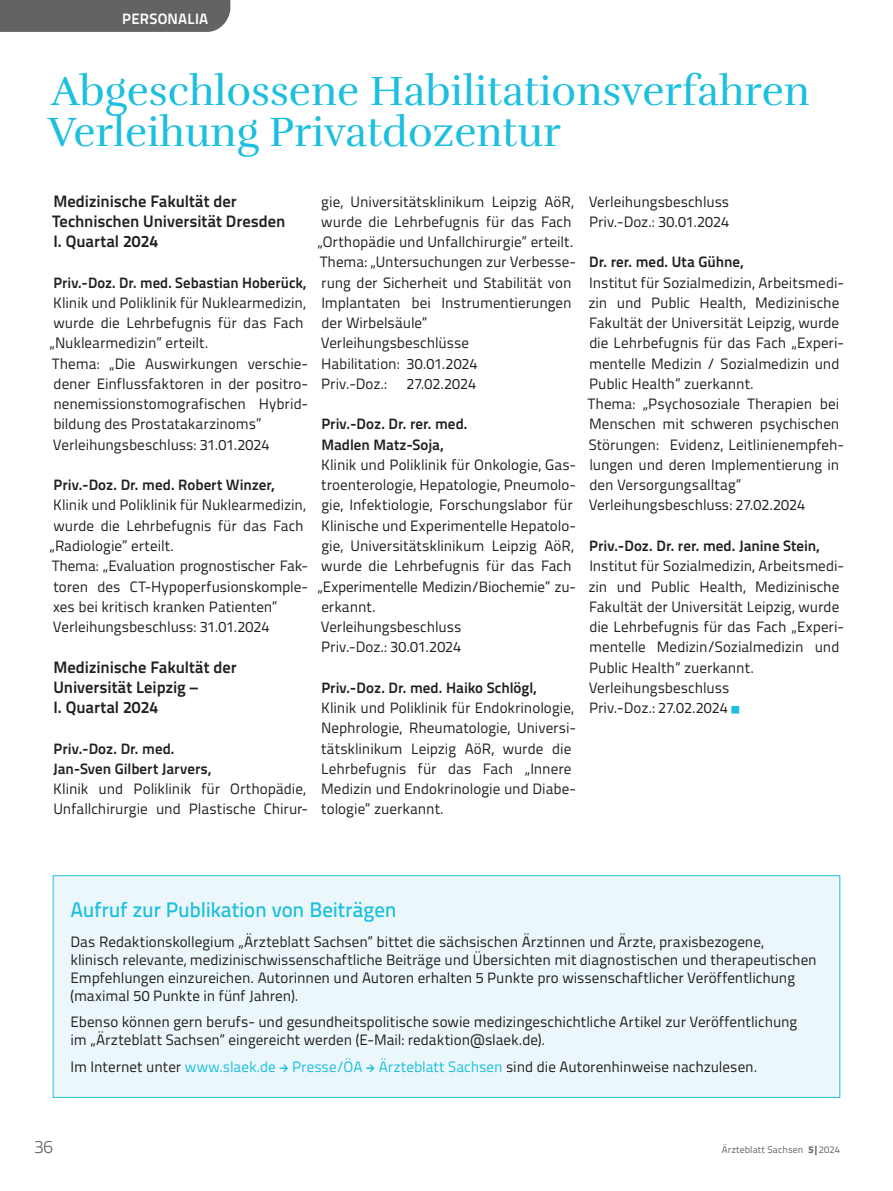
<style>
.page{position:relative;width:893px;height:1191px;background:#fff}
.page>*{position:absolute;margin:0;border:0;box-sizing:border-box;transform-origin:0 0}
.t1{font:42px/40.5px "Rufina";color:#1cbfdf}
.t2{font:500 21px "Titillium Text";letter-spacing:-.01em;color:#1cbfdf}
.t3{font:300 18px "Titillium Text";color:#636366}
.t4{font:700 16.5px/20.2px "Titillium Text";letter-spacing:-.005em;color:#231f20}
.t5{font:15px/20.2px "Titillium Text";color:#231f20}
.t6{font:700 15px/20.2px "Titillium Text";color:#231f20}
.t7{font:700 15px "Titillium Text";letter-spacing:.015em;color:#fff}
.t8{font:9.75px "Titillium Text";letter-spacing:.01em;color:#636366}
.s1{font-family:"Source Sans Variable";font-size:9.75px;color:#1cbfdf}
.s2{color:#1cbfdf}
.s3{font-family:"Source Sans Pro";font-weight:600;color:#1cbfdf}
.s4{font-weight:800}
</style>
<div class="page">
<div style="left:0;top:0;width:230px;height:32px;background:#636366"></div>
<div style="left:53px;top:875px;width:787px;height:222px;background:#ebf7fa"></div>
<div style="left:53px;top:875px;width:787px;height:222px;border:1px solid #1cbfdf"></div>
<p class="t7" style="left:122px;top:7px;width:88px">PERSONALIA</p>
<h1 class="t1" style="left:48px;top:71px;width:763px">Abgeschlossene Habilitationsverfahren<br>Verleihung Privatdozentur</h1>
<p class="t4" style="left:53px;top:190px;width:234px">Medizinische Fakultät der<br>Technischen Universität Dresden<br>I. Quartal 2024</p>
<p class="t6" style="left:53px;top:271px;width:254px">Priv.-Doz. Dr. med. Sebastian Hoberück,</p>
<p class="t5" style="left:49px;top:292px;width:260px">Klinik und Poliklinik für Nuklearmedizin, wurde die Lehrbefugnis für das Fach „Nuklearmedizin” erteilt.<br>Thema: „Die Auswirkungen verschie&shy;dener Einflussfaktoren in der positro&shy;nenemissionstomografischen Hybrid&shy;bildung des Prostatakarzinoms” Verleihungsbeschluss: 31.01.2024</p>
<p class="t6" style="left:53px;top:474px;width:222px">Priv.-Doz. Dr. med. Robert Winzer,</p>
<p class="t5" style="left:49px;top:494px;width:260px">Klinik und Poliklinik für Nuklearmedizin, wurde die Lehrbefugnis für das Fach „Radiologie” erteilt.<br>Thema: „Evaluation prognostischer Fak&shy;toren des CT-Hypoperfusionskomple&shy;xes bei kritisch kranken Patienten“ Verleihungsbeschluss: 31.01.2024</p>
<p class="t4" style="left:53px;top:655px;width:185px">Medizinische Fakultät der<br>Universität Leipzig –<br>I. Quartal 2024</p>
<p class="t6" style="left:53px;top:737px;width:159px">Priv.-Doz. Dr. med.<br>Jan-Sven Gilbert Jarvers,</p>
<p class="t5" style="left:53px;top:778px;width:256px">Klinik und Poliklinik für Orthopädie,<br>Unfallchirurgie und Plastische Chirur-</p>
<p class="t5" style="left:317px;top:190px;width:260px">gie, Universitätsklinikum Leipzig AöR, wurde die Lehrbefugnis für das Fach „Orthopädie und Unfallchirurgie“ erteilt.<br>Thema: „Untersuchungen zur Verbesse&shy;rung der Sicherheit und Stabilität von<br>Implantaten bei Instrumentierungen der Wirbelsäule“<br>Verleihungsbeschlüsse<br>Habilitation: 30.01. 2024<br>Priv.-Doz.:</p>
<p class="t5" style="left:407px;top:373px;width:71px">27.02. 2024</p>
<p class="t6" style="left:321px;top:413px;width:148px">Priv.-Doz. Dr. rer. med.<br>Madlen Matz-Soja,</p>
<p class="t5" style="left:317px;top:454px;width:260px">Klinik und Poliklinik für Onkologie, Gas&shy;troenterologie, Hepatologie, Pneumolo&shy;gie, Infektiologie, Forschungslabor für Klinische und Experimentelle Hepatolo&shy;gie, Universitätsklinikum Leipzig AöR, wurde die Lehrbefugnis für das Fach „Experimentelle Medizin/Biochemie“ zu-- erkannt.<br>Verleihungsbeschluss<br>Priv.-Doz.: 30.01. 2024</p>
<p class="t6" style="left:321px;top:676px;width:216px">Priv.-Doz. Dr. med. Haiko Schlögl,</p>
<p class="t5" style="left:321px;top:697px;width:256px">Klinik und Poliklinik für Endokrinologie, Nephrologie, Rheumatologie, Universi&shy;tätsklinikum Leipzig AöR, wurde die Lehrbefugnis für das Fach „Innere Medizin und Endokrinologie und Diabe&shy;tologie“ zuerkannt.</p>
<p class="t5" style="left:589px;top:190px;width:142px">Verleihungsbeschluss<br>Priv.-Doz.: 30.01. 2024</p>
<p class="t6" style="left:589px;top:251px;width:155px">Dr. rer. med. Uta Gühne,</p>
<p class="t5" style="left:588px;top:271px;width:258px">Institut für Sozialmedizin, Arbeitsmedi&shy;zin und Public Health, Medizinische Fakultät der Universität Leipzig, wurde die Lehrbefugnis für das Fach „Experi&shy;mentelle Medizin / Sozialmedizin und Public Health“ zuerkannt.<br>Thema: „Psychosoziale Therapien bei Menschen mit schweren psychischen Störungen: Evidenz, Leitlinienempfeh&shy;lungen und deren Implementierung in den Versorgungsalltag“ Verleihungsbeschluss: 27.02.2024</p>
<p class="t6" style="left:589px;top:535px;width:231px">Priv.-Doz. Dr. rer. med. Janine Stein,</p>
<p class="t5" style="left:588px;top:555px;width:257px">Institut für Sozialmedizin, Arbeitsmedi&shy;zin und Public Health, Medizinische Fakultät der Universität Leipzig, wurde die Lehrbefugnis für das Fach „Experi&shy;mentelle Medizin/Sozialmedizin und Public Health“ zuerkannt.<br>Verleihungsbeschluss<br>Priv.-Doz. : 27.02. 2024 <span class="s1">■</span></p>
<h2 class="t2" style="left:71px;top:893px;width:328px">Aufruf zur Publikation von Beiträgen</h2>
<p class="t5" style="left:71px;top:932px;width:748px;line-height:18px">Das Redaktionskollegium „Ärzteblatt Sachsen“ bittet die sächsischen Ärztinnen und Ärzte, praxisbezogene,<br>klinisch relevante, medizinischwissenschaftliche Beiträge und Übersichten mit diagnostischen und therapeutischen Empfehlungen einzureichen. Autorinnen und Autoren erhalten 5 Punkte pro wissenschaftlicher Veröffentlichung (maximal 50 Punkte in fünf Jahren).</p>
<p class="t5" style="left:71px;top:1012px;width:728px;line-height:18px">Ebenso können gern berufs- und gesundheitspolitische sowie medizingeschichtliche Artikel zur Veröffentlichung im „Ärzteblatt Sachsen“ eingereicht werden (E-Mail: redaktion@slaek.de).</p>
<p class="t5" style="left:71px;top:1055px;width:686px">Im Internet unter <span class="s2">www.slaek.de</span> <span class="s3">→</span> <span class="s2">Presse/ÖA</span> <span class="s3">→</span> <span class="s2">Ärzteblatt Sachsen</span> sind die Autorenhinweise nachzulesen.</p>
<p class="t3" style="left:34px;top:1133px;width:21px">36</p>
<p class="t8" style="left:722px;top:1142px;width:119px">Ärzteblatt Sachsen <span class="s4">5|</span>2024</p>
</div>
